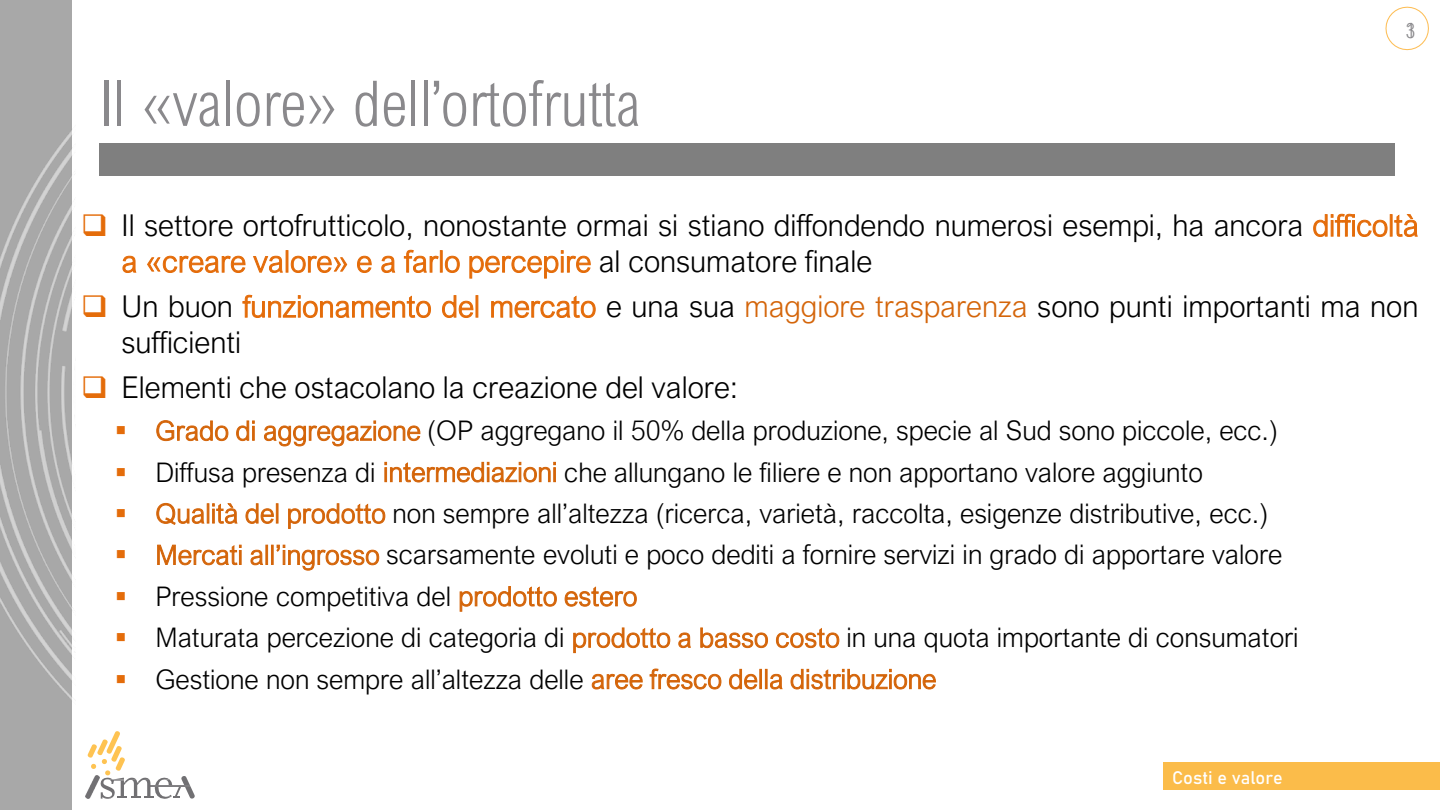
<style>
.page{position:relative;width:1440px;height:810px;background:#fff}
.page>*{position:absolute;margin:0;border:0;box-sizing:border-box;transform-origin:0 0}
.t1{font:300 63px "Arial Nova Cond";color:#8a898c}
.t2{font:300 30px/36px "Arial Nova";color:#000}
.t3{font:300 27px "Arial Nova";color:#000}
.t4{font:300 21px "Arial Nova Cond";color:#8a898c}
.t5{font:18px "Bahnschrift";color:#fff}
.s1{color:#e46c0a}
.s2{color:#d4650a}
</style>
<div class="page">
<img style="left:86px;top:790px;width:2px;height:8px">
<svg style="left:88px;top:731px;width:107px;height:68px"></svg>
<svg style="left:1385px;top:6px;width:44px;height:45px"></svg>
<img style="left:0;top:0;width:73px;height:810px">
<div style="left:1164px;top:762px;width:276px;height:28px;background:#fbbc4a"></div>
<div style="left:99px;top:143px;width:1296px;height:33px;background:#7f7f7f"></div>
<h2 class="t1" style="left:99px;top:65px;width:543px">Il «valore» dell’ortofrutta</h2>
<p class="t4" style="left:1406px;top:17px;width:11px">13</p>
<p class="t2" style="left:122px;top:208px;width:1299px;text-indent:-40px"><span class="s1">❑</span> Il settore ortofrutticolo, nonostante ormai si stiano diffondendo numerosi esempi, ha ancora <span class="s1">difficoltà a «creare valore» e a farlo percepire</span> al consumatore finale</p>
<p class="t2" style="left:121px;top:289px;width:1299px;text-indent:-40px"><span class="s1">❑</span> Un buon <span class="s1">funzionamento del mercato</span> e una sua <span class="s2">maggiore trasparenza</span> sono punti importanti ma non sufficienti</p>
<p class="t2" style="left:81px;top:370px;width:659px"><span class="s1">❑</span> Elementi che ostacolano la creazione del valore:</p>
<p class="t3" style="left:115px;top:415px;width:1165px"><span class="s1">▪</span> <span class="s2">Grado di aggregazione</span> (OP aggregano il 50% della produzione, specie al Sud sono piccole, ecc.)</p>
<p class="t3" style="left:115px;top:457px;width:1090px"><span class="s1">▪</span> Diffusa presenza di <span class="s2">intermediazioni</span> che allungano le filiere e non apportano valore aggiunto</p>
<p class="t3" style="left:115px;top:498px;width:1155px"><span class="s1">▪</span> <span class="s2">Qualità del prodotto</span> non sempre all’altezza (ricerca, varietà, raccolta, esigenze distributive, ecc.)</p>
<p class="t3" style="left:115px;top:540px;width:1169px"><span class="s1">▪</span> <span class="s2">Mercati all’ingrosso</span> scarsamente evoluti e poco dediti a fornire servizi in grado di apportare valore</p>
<p class="t3" style="left:115px;top:581px;width:524px"><span class="s1">▪</span> Pressione competitiva del <span class="s2">prodotto estero</span></p>
<p class="t3" style="left:115px;top:622px;width:1185px"><span class="s1">▪</span> Maturata percezione di categoria di <span class="s2">prodotto a basso costo</span> in una quota importante di consumatori</p>
<p class="t3" style="left:115px;top:664px;width:823px"><span class="s1">▪</span> Gestione non sempre all’altezza delle <span class="s2">aree fresco della distribuzione</span></p>
<p class="t5" style="left:1172px;top:764px;width:112px">Costi e valore</p>
</div>
